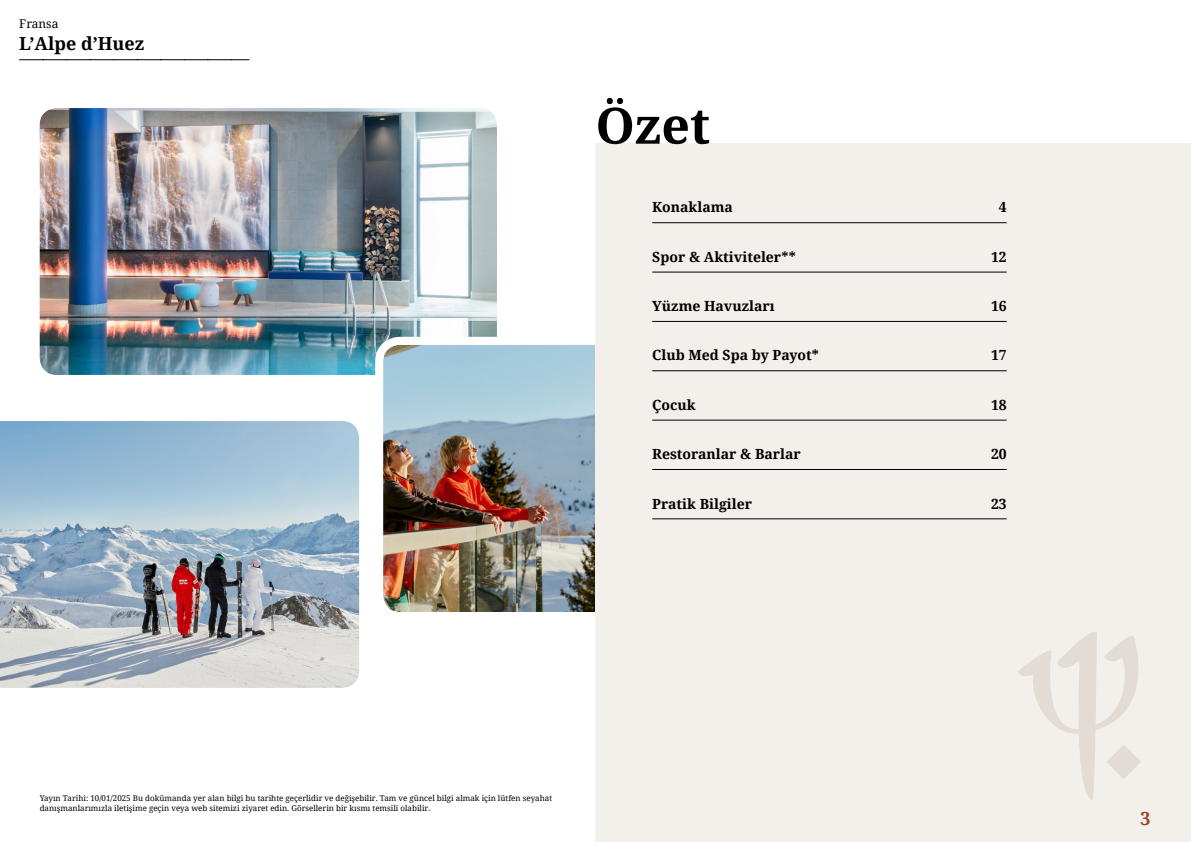
<style>
.page{position:relative;width:1191px;height:842px;background:#fff}
.page>*{position:absolute;margin:0;border:0;box-sizing:border-box;transform-origin:0 0}
.t1{font:700 50px "Noto Serif";color:#000}
.t2{font:700 18px "Noto Serif";color:#000}
.t3{font:700 18px "Noto Serif";color:#9d432c}
.t4{font:700 14px "Noto Serif";color:#000}
.t5{font:12px "Noto Serif";color:#000}
.t6{font:8px/9.6px "Noto Serif";color:#000}
</style>
<div class="page">
<img style="left:40px;top:108px;width:457px;height:267px">
<img style="left:0;top:421px;width:359px;height:267px">
<img style="left:371px;top:333px;width:224px;height:279px">
<svg style="left:20px;top:59px;width:229px;height:1px"></svg>
<div style="left:595px;top:144px;width:596px;height:698px;background:#f3f0ec"></div>
<svg style="left:1018px;top:632px;width:123px;height:168px"></svg>
<hr style="left:652px;top:222px;width:354px;height:1px;background:#000">
<hr style="left:652px;top:272px;width:354px;height:1px;background:#000">
<hr style="left:652px;top:321px;width:354px;height:1px;background:#000">
<hr style="left:652px;top:370px;width:354px;height:1px;background:#000">
<hr style="left:652px;top:420px;width:354px;height:1px;background:#000">
<hr style="left:652px;top:469px;width:354px;height:1px;background:#000">
<hr style="left:652px;top:518px;width:354px;height:1px;background:#000">
<h3 class="t5" style="left:19px;top:16px;width:41px">Fransa</h3>
<h2 class="t2" style="left:19px;top:31px;width:127px">L’Alpe d’Huez</h2>
<h1 class="t1" style="left:595px;top:90px;width:116px">Özet</h1>
<h3 class="t4" style="left:652px;top:197px;width:82px">Konaklama</h3>
<h3 class="t4" style="left:998px;top:197px;width:9px">4</h3>
<h3 class="t4" style="left:652px;top:247px;width:145px">Spor &amp; Aktiviteler**</h3>
<h3 class="t4" style="left:991px;top:247px;width:17px">12</h3>
<h3 class="t4" style="left:652px;top:296px;width:124px">Yüzme Havuzları</h3>
<h3 class="t4" style="left:991px;top:296px;width:17px">16</h3>
<h3 class="t4" style="left:652px;top:346px;width:168px">Club Med Spa by Payot*</h3>
<h3 class="t4" style="left:991px;top:346px;width:17px">17</h3>
<h3 class="t4" style="left:652px;top:395px;width:45px">Çocuk</h3>
<h3 class="t4" style="left:991px;top:395px;width:17px">18</h3>
<h3 class="t4" style="left:652px;top:444px;width:150px">Restoranlar &amp; Barlar</h3>
<h3 class="t4" style="left:991px;top:444px;width:17px">20</h3>
<h3 class="t4" style="left:652px;top:494px;width:101px">Pratik Bilgiler</h3>
<h3 class="t4" style="left:991px;top:494px;width:17px">23</h3>
<p class="t6" style="left:40px;top:793px;width:514px">Yayın Tarihi: 10/01/2025 Bu dokümanda yer alan bilgi bu tarihte geçerlidir ve değişebilir. Tam ve güncel bilgi almak için lütfen seyahat danışmanlarımızla iletişime geçin veya web sitemizi ziyaret edin. Görsellerin bir kısmı temsili olabilir.</p>
<h2 class="t3" style="left:1140px;top:806px;width:12px">3</h2>
</div>
